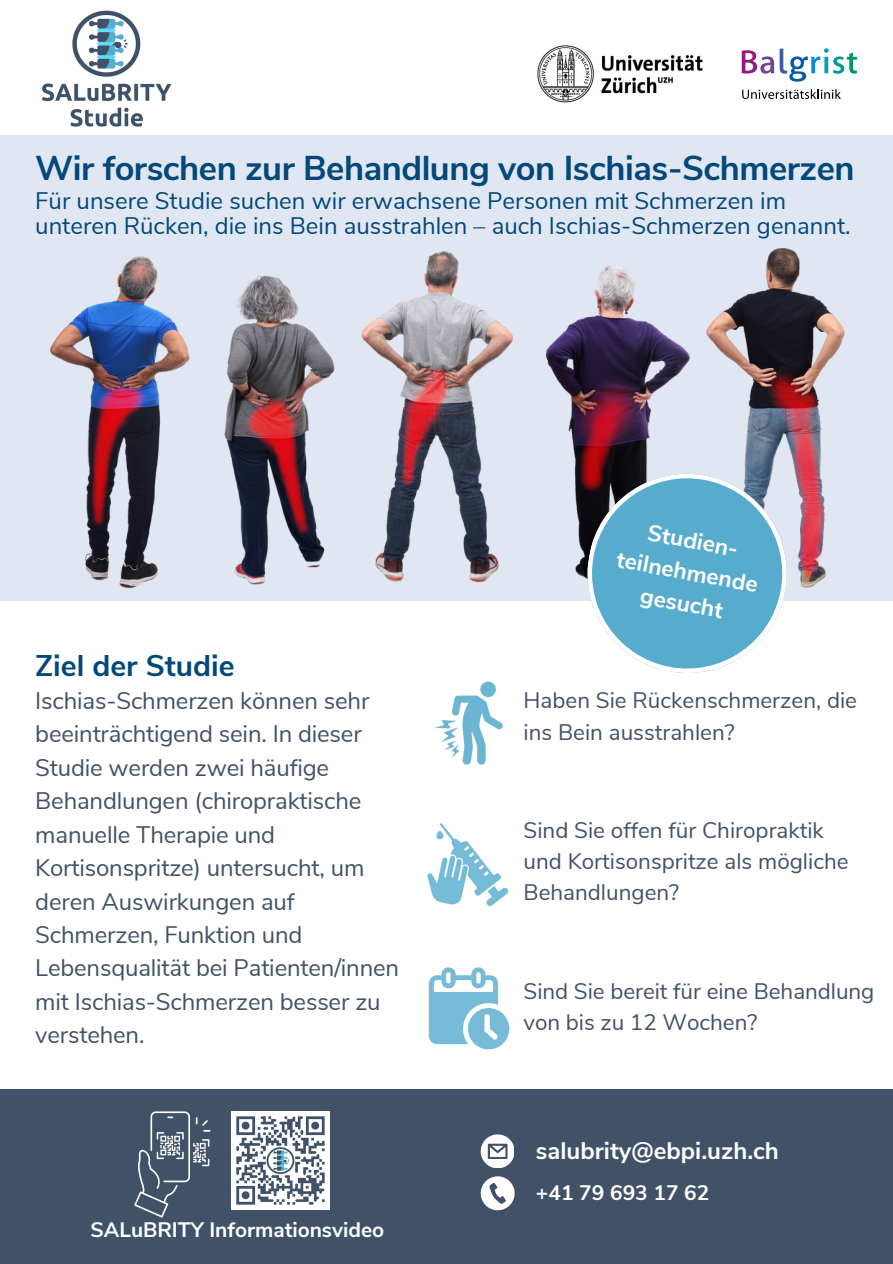
<style>
.page{position:relative;width:893px;height:1264px;background:#fff}
.page>*{position:absolute;margin:0;border:0;box-sizing:border-box;transform-origin:0 0}
.t1{font:700 34.35px "Nunito Sans";letter-spacing:-.015em;color:#024879}
.t2{font:700 29.85px "Nunito Sans";color:#024879}
.t3{font:23.85px/33.5px "Nunito Sans";letter-spacing:-.005em;color:#415268}
.t4{font:23.85px/25.5px "Nunito Sans";color:#024879}
.t5{font:700 23.85px "Nunito Sans";color:#fff}
.t6{font:700 22.95px/31.5px "Nunito Sans";color:#fff;text-align:center}
.t7{font:22.5px/31.3px "Nunito Sans";color:#415268}
.t8{font:22.35px/30.3px "Nunito Sans";color:#415268}
.t9{font:700 20.85px "Nunito Sans";color:#fff}
</style>
<div class="page">
<div style="left:0;top:135px;width:892px;height:466px;background:#e1e7f2"></div>
<div style="left:0;top:1089px;width:892px;height:174px;background:#415268"></div>
<svg style="left:480px;top:1176px;width:34px;height:34px"></svg>
<svg style="left:480px;top:1134px;width:34px;height:33px"></svg>
<img style="left:537px;top:45px;width:166px;height:58px">
<svg style="left:742px;top:89px;width:98px;height:10px"></svg>
<svg style="left:741px;top:48px;width:116px;height:34px"></svg>
<img style="left:50px;top:248px;width:795px;height:341px">
<svg style="left:579px;top:465px;width:215px;height:208px"></svg>
<img style="left:435px;top:681px;width:67px;height:84px">
<img style="left:427px;top:823px;width:82px;height:83px">
<img style="left:428px;top:967px;width:82px;height:83px">
<svg style="left:134px;top:1111px;width:76px;height:106px"></svg>
<img style="left:41px;top:10px;width:131px;height:117px">
<img style="left:232px;top:1111px;width:98px;height:98px">
<h2 class="t1" style="left:35px;top:145px;width:820px">Wir forschen zur Behandlung von Ischias-Schmerzen</h2>
<h2 class="t4" style="left:35px;top:188px;width:816px">Fü r unsere Studie suchen wir erwachsene Personen mit Schmerzen im unteren Rücken, die ins Bein ausstrahlen – auch Ischias-Schmerzen genannt.</h2>
<p class="t2" style="left:35px;top:645px;width:201px">Ziel der Studie</p>
<p class="t3" style="left:35px;top:684px;width:365px">Ischias-Schmerzen können sehr beeinträchtigend sein. In dieser<br>Studie werden zwei häufige<br>Behandlungen (chiropraktische manuelle Therapie und<br>Kortisonspritze) untersucht, um deren Auswirkungen auf<br>Schmerzen, Funktion und<br>Lebensqualität bei Patienten/innen mit Ischias-Schmerzen besser zu verstehen.</p>
<p class="t9" style="left:90px;top:1215px;width:295px">SALuBRITY Informationsvideo</p>
<p class="t6" style="left:625px;top:513px;width:144px;rotate:10deg">Studien&shy;teilnehmende gesucht</p>
<p class="t7" style="left:523px;top:685px;width:335px">Haben Sie Rückenschmerzen, die ins Bein ausstrahlen?</p>
<h2 class="t7" style="left:523px;top:814px;width:326px">Sind Sie offen für Chiropraktik und Kortisonspritze als mögliche<br>Behandlungen?</h2>
<p class="t8" style="left:523px;top:976px;width:352px">Sind Sie bereit für eine Behandlung von bis zu 12 Wochen?</p>
<p class="t5" style="left:536px;top:1134px;width:244px">salubrity@ebpi.uzh.ch</p>
<h2 class="t9" style="left:536px;top:1178px;width:175px">+41 79 693 17 62</h2>
</div>
